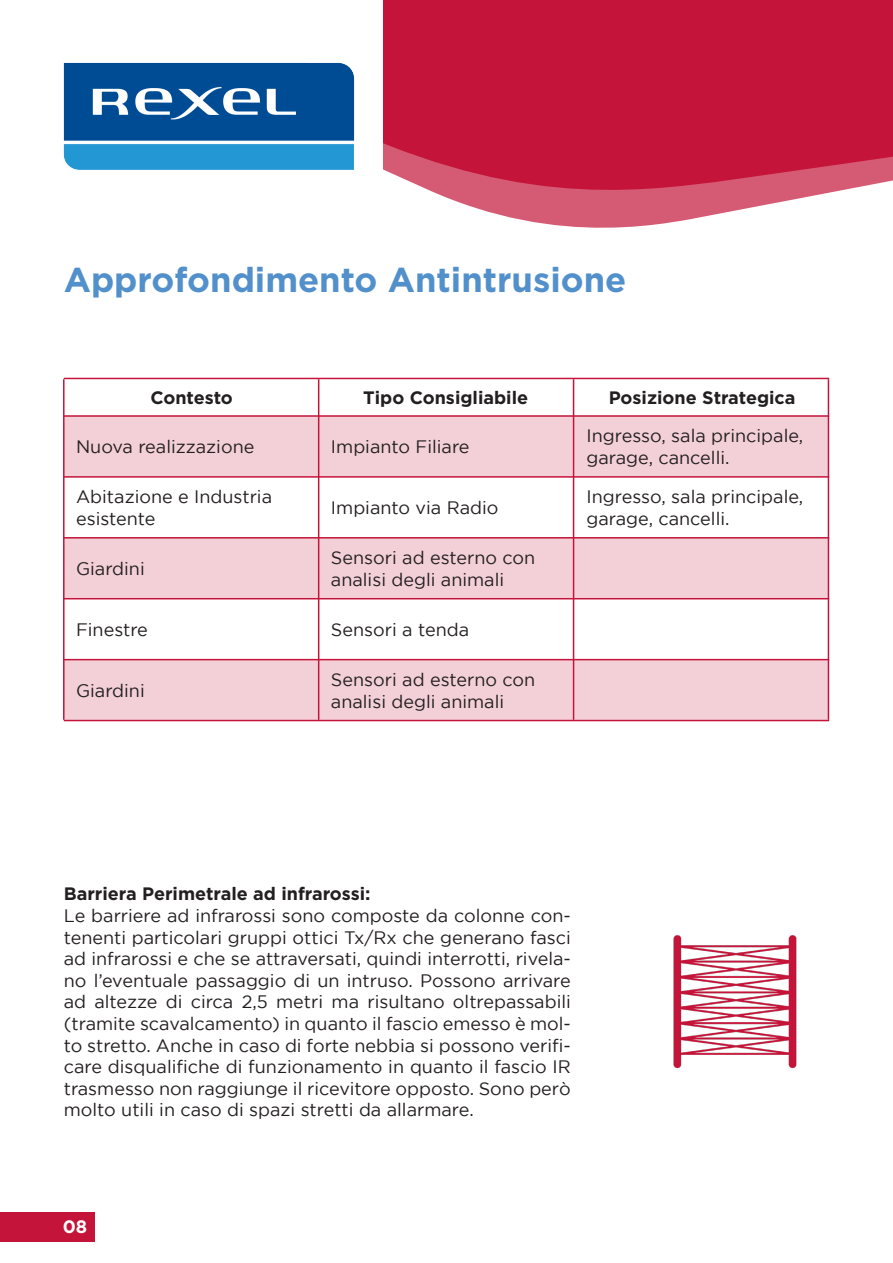
<style>
.page{position:relative;width:893px;height:1263px;background:#fff}
.page>*{position:absolute;margin:0;border:0;box-sizing:border-box;transform-origin:0 0}
.t1{font:700 34.5px "Gotham";color:#5290cc}
.t2{font:18px/21.6px "Gotham";color:#231f20}
.t3{font:700 18px "Gotham";color:#231f20}
.t4{font:700 18px "Gotham";color:#fff}
</style>
<div class="page">
<div style="left:65px;top:417px;width:763px;height:60px;background:#f3d0d8"></div>
<div style="left:65px;top:537px;width:763px;height:60px;background:#f3d0d8"></div>
<div style="left:65px;top:660px;width:763px;height:60px;background:#f3d0d8"></div>
<svg style="left:486px;top:211px;width:247px;height:17px;fill:#d55a74"></svg>
<svg style="left:383px;top:0;width:509px;height:211px;background:#c82648"></svg>
<img style="left:63px;top:62px;width:292px;height:108px">
<hr style="left:573px;top:379px;width:1px;height:341px;background:#c41439">
<hr style="left:318px;top:379px;width:1px;height:341px;background:#c41439">
<hr style="left:63px;top:379px;width:2px;height:341px;background:#c41439">
<hr style="left:828px;top:379px;width:1px;height:341px;background:#c41439">
<hr style="left:64px;top:415px;width:765px;height:2px;background:#c41439">
<hr style="left:64px;top:720px;width:765px;height:1px;background:#c41439">
<hr style="left:64px;top:378px;width:765px;height:1px;background:#c41439">
<hr style="left:64px;top:476px;width:765px;height:2px;background:#c41439">
<hr style="left:64px;top:537px;width:765px;height:1px;background:#c41439">
<hr style="left:64px;top:598px;width:765px;height:1px;background:#c41439">
<hr style="left:64px;top:659px;width:765px;height:1px;background:#c41439">
<div style="left:0;top:1212px;width:94px;height:30px;background:#c41439"></div>
<svg style="left:892px;top:0;width:1px;height:181px"></svg>
<img style="left:673px;top:935px;width:124px;height:134px">
<p class="t1" style="left:64px;top:260px;width:564px">Approfondimento Antintrusione</p>
<p class="t3" style="left:150px;top:387px;width:84px">Contesto</p>
<p class="t2" style="left:76px;top:436px;width:180px">Nuova realizzazione</p>
<p class="t2" style="left:76px;top:486px;width:198px">Abitazione e Industria</p>
<p class="t2" style="left:76px;top:507px;width:81px">esistente</p>
<p class="t2" style="left:76px;top:557px;width:70px">Giardini</p>
<p class="t2" style="left:76px;top:618px;width:73px">Finestre</p>
<p class="t2" style="left:76px;top:680px;width:70px">Giardini</p>
<p class="t3" style="left:363px;top:387px;width:166px">Tipo Consigliabile</p>
<p class="t3" style="left:609px;top:387px;width:188px">Posizione Strategica</p>
<p class="t2" style="left:331px;top:436px;width:140px">Impianto Filiare</p>
<p class="t2" style="left:331px;top:496px;width:169px">Impianto via Radio</p>
<p class="t2" style="left:331px;top:547px;width:206px">Sensori ad esterno con analisi degli animali</p>
<p class="t2" style="left:331px;top:618px;width:140px">Sensori a tenda</p>
<p class="t2" style="left:331px;top:669px;width:206px">Sensori ad esterno con analisi degli animali</p>
<p class="t2" style="left:587px;top:425px;width:218px">Ingresso, sala principale, garage, cancelli.</p>
<p class="t2" style="left:587px;top:486px;width:218px">Ingresso, sala principale,</p>
<p class="t2" style="left:587px;top:507px;width:144px">garage, cancelli.</p>
<p class="t3" style="left:64px;top:883px;width:308px">Barriera Perimetrale ad infrarossi:</p>
<p class="t2" style="left:64px;top:904px;width:509px;text-align:justify">Le barriere ad infrarossi sono composte da colonne con&shy;tenenti particolari gruppi ottici Tx/Rx che generano fasci ad infrarossi e che se attraversati, quindi interrotti, rivela&shy;no l’eventuale passaggio di un intruso. Possono arrivare ad altezze di circa 2,5 metri ma risultano oltrepassabili (tramite scavalcamento) in quanto il fascio emesso è mol&shy;to stretto. Anche in caso di forte nebbia si possono verifi&shy;care disqualifiche di funzionamento in quanto il fascio IR trasmesso non raggiunge il ricevitore opposto. Sono però molto utili in caso di spazi stretti da allarmare.</p>
<p class="t4" style="left:63px;top:1216px;width:26px">08</p>
</div>
